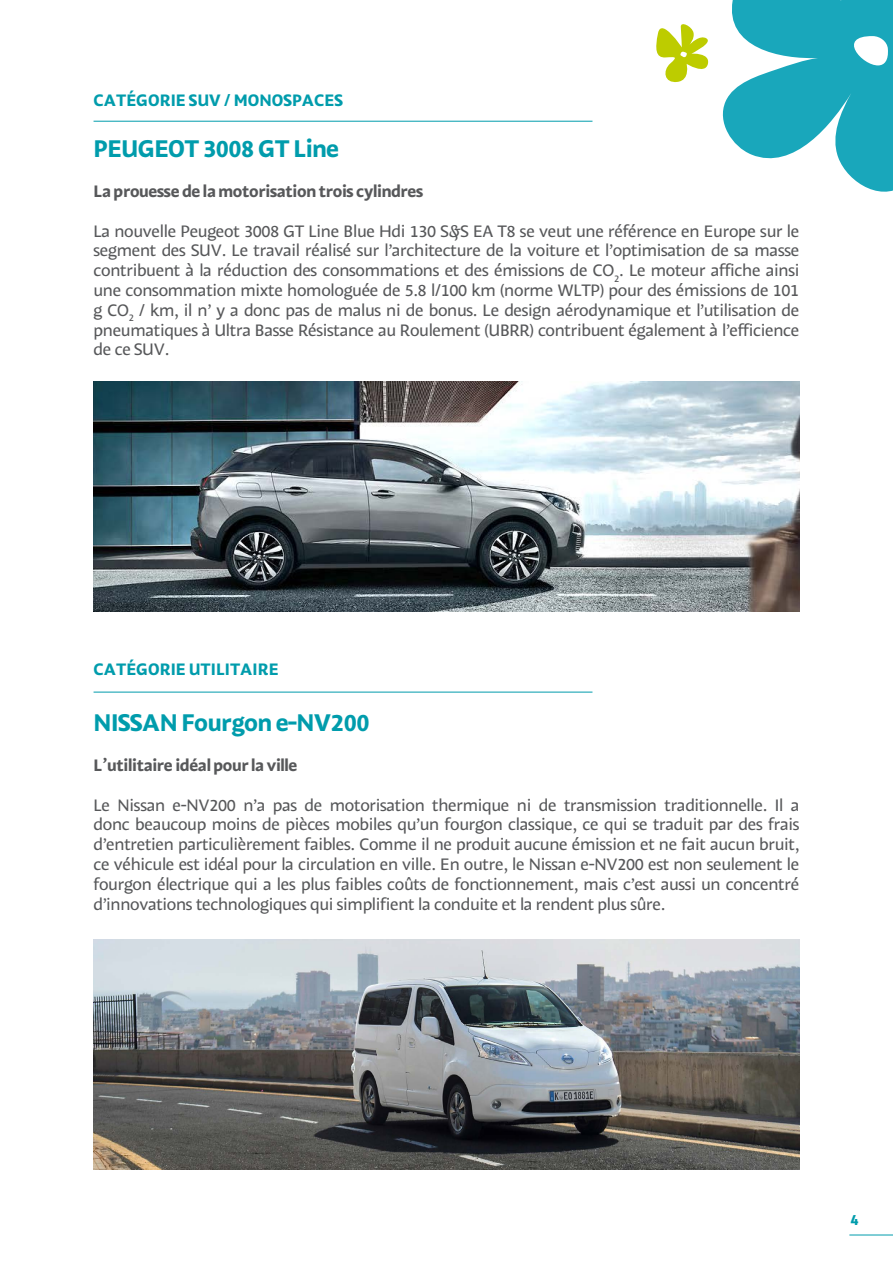
<style>
.page{position:relative;width:893px;height:1263px;background:#fff}
.page>*{position:absolute;margin:0;border:0;box-sizing:border-box;transform-origin:0 0}
.Normal_e{font:24px "MAAF Bold";letter-spacing:-.02em;color:#009cac}
.Normal_e-2{font:16.5px/19.8px "MAAF";letter-spacing:-.02em;color:#57585a;text-align:justify}
.Normal_e-3{font:16.5px "MAAF Bold";letter-spacing:-.02em;color:#57585a}
.Normal_e-4{font:16.5px "MAAF Bold";color:#009cac}
.Normal_e-5{font:15px "MAAF Bold";color:#009cac}
</style>
<div class="page">
<hr style="left:849px;top:1235px;width:44px;height:1px;background:#009cac">
<svg style="left:656px;top:0;width:237px;height:192px"></svg>
<hr style="left:94px;top:121px;width:498px;height:1px;background:#009cac">
<img style="left:94px;top:382px;width:705px;height:229px">
<hr style="left:94px;top:692px;width:498px;height:1px;background:#009cac">
<img style="left:94px;top:940px;width:705px;height:229px">
<p class="Normal_e-4" style="left:94px;top:90px;width:251px">CATÉGORIE SUV / MONOSPACES</p>
<p class="Normal_e" style="left:94px;top:134px;width:247px">PEUGEOT 3008 GT Line</p>
<p class="Normal_e-3" style="left:94px;top:181px;width:331px">La prouesse de la motorisation trois cylindres</p>
<p class="Normal_e-2" style="left:94px;top:221px;width:707px">La nouvelle Peugeot 3008 GT Line Blue Hdi 130 S&amp;S EA T8 se veut une référence en Europe sur le segment des SUV. Le travail réalisé sur l’architecture de la voiture et l’optimisation de sa masse contribuent à la réduction des consommations et des émissions de CO<sub>2</sub>. Le moteur affiche ainsi une consommation mixte homologuée de 5.8 l/100 km (norme WLTP) pour des émissions de 101 g CO<sub>2</sub> / km, il n’ y a donc pas de malus ni de bonus. Le design aérodynamique et l’utilisation de pneumatiques à Ultra Basse Résistance au Roulement (UBRR) contribuent également à l’efficience de ce SUV.</p>
<p class="Normal_e-4" style="left:94px;top:659px;width:187px">CATÉGORIE UTILITAIRE</p>
<p class="Normal_e" style="left:94px;top:708px;width:278px">NISSAN Fourgon e-NV200</p>
<p class="Normal_e-3" style="left:94px;top:755px;width:205px">L’utilitaire idéal pour la ville</p>
<p class="Normal_e-2" style="left:94px;top:795px;width:707px">Le Nissan e-NV200 n’a pas de motorisation thermique ni de transmission traditionnelle. Il a donc beaucoup moins de pièces mobiles qu’un fourgon classique, ce qui se traduit par des frais d’entretien particulièrement faibles. Comme il ne produit aucune émission et ne fait aucun bruit, ce véhicule est idéal pour la circulation en ville. En outre, le Nissan e-NV200 est non seulement le fourgon électrique qui a les plus faibles coûts de fonctionnement, mais c’est aussi un concentré d’innovations technologiques qui simplifient la conduite et la rendent plus sûre.</p>
<p class="Normal_e-5" style="left:850px;top:1210px;width:10px">4</p>
</div>
